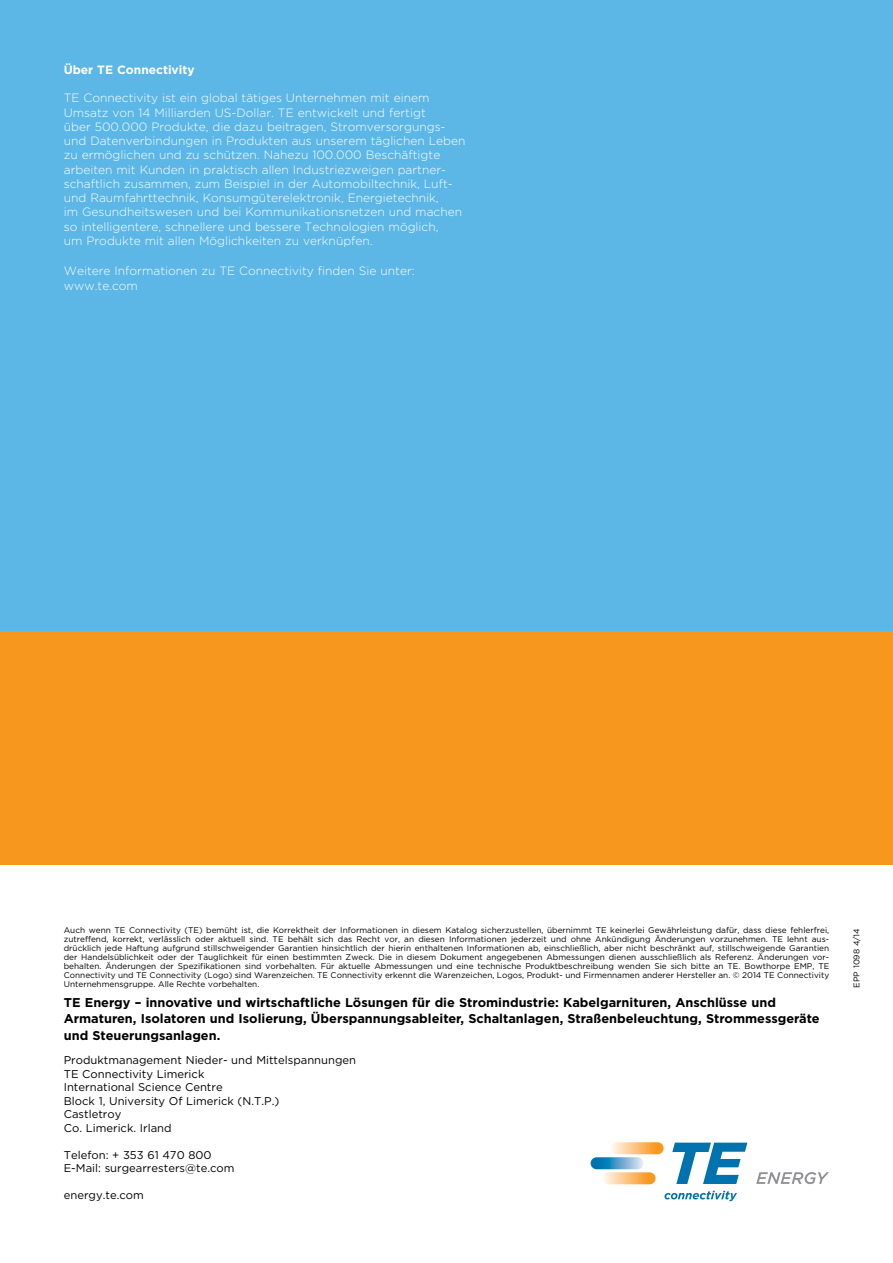
<style>
.page{position:relative;width:893px;height:1263px;background:#fff}
.page>*{position:absolute;margin:0;border:0;box-sizing:border-box;transform-origin:0 0}
.t1{font:700 12.75px/16.5px "Gotham";color:#000}
.t2{font:300 12px/14.2px "Gotham";color:#fff}
.t3{font:700 12px "Gotham";color:#fff}
.t4{font:11.25px/13.5px "Gotham";color:#000}
.t5{font:8.25px/9px "Gotham";color:#000;text-align:justify}
</style>
<div class="page">
<div style="left:0;top:0;width:893px;height:639px;background:#5cb7e7"></div>
<div style="left:0;top:631px;width:893px;height:234px;background:#f8971d"></div>
<svg style="left:756px;top:1172px;width:73px;height:12px"></svg>
<svg style="left:611px;top:1142px;width:53px;height:12px"></svg>
<svg style="left:603px;top:1172px;width:53px;height:12px"></svg>
<svg style="left:591px;top:1157px;width:52px;height:12px"></svg>
<svg style="left:672px;top:1142px;width:75px;height:42px"></svg>
<svg style="left:664px;top:1191px;width:73px;height:10px"></svg>
<h2 class="t3" style="left:64px;top:61px;width:132px">Über TE Connectivity</h2>
<p class="t2" style="left:64px;top:91px;width:403px">TE Connectivity ist ein global tätiges Unternehmen mit einem Umsatz von 14 Milliarden US-Dollar. TE entwickelt und fertigt<br>über 500.000 Produkte, die dazu beitragen, Stromversorgungs&shy;und Datenverbindungen in Produkten aus unserem täglichen Leben zu ermöglichen und zu schützen. Nahezu 100.000 Beschäftigte arbeiten mit Kunden in praktisch allen Industriezweigen partner&shy;schaftlich zusammen, zum Beispiel in der Automobiltechnik, Luft&shy;und Raumfahrttechnik, Konsumgüterelektronik, Energietechnik,<br>im Gesundheitswesen und bei Kommunikationsnetzen und machen so intelligentere, schnellere und bessere Technologien möglich,<br>um Produkte mit allen Möglichkeiten zu verknüpfen.</p>
<h2 class="t2" style="left:64px;top:264px;width:352px">Weitere Informationen zu TE Connectivity finden Sie unter: www.te.com</h2>
<p class="t5" style="left:64px;top:926px;width:767px">Auch wenn TE Connectivity (TE) bemüht ist, die Korrektheit der Informationen in diesem Katalog sicherzustellen, übernimmt TE keinerlei Gewährleistung dafür, dass diese fehlerfrei, zutreffend, korrekt, verlässlich oder aktuell sind. TE behält sich das Recht vor, an diesen Informationen jederzeit und ohne Ankündigung Änderungen vorzunehmen. TE lehnt aus&shy;drücklich jede Haftung aufgrund stillschweigender Garantien hinsichtlich der hierin enthaltenen Informationen ab, einschließlich, aber nicht beschränkt auf, stillschweigende Garantien der Handelsüblichkeit oder der Tauglichkeit für einen bestimmten Zweck. Die in diesem Dokument angegebenen Abmessungen dienen ausschließlich als Referenz. Änderungen vor&shy;behalten. Änderungen der Spezifikationen sind vorbehalten. Für aktuelle Abmessungen und eine technische Produktbeschreibung wenden Sie sich bitte an TE. Bowthorpe EMP, TE Connectivity und TE Connectivity (Logo) sind Warenzeichen. TE Connectivity erkennt die Warenzeichen, Logos, Produkt- und Firmennamen anderer Hersteller an. © 2014 TE Connectivity Unternehmensgruppe. Alle Rechte vorbehalten.</p>
<p class="t1" style="left:64px;top:994px;width:757px">TE Energy – innovative und wirtschaftliche Lösungen für die Stromindustrie: Kabelgarnituren, Anschlüsse und<br>Armaturen, Isolatoren und Isolierung, Überspannungsableiter, Schaltanlagen, Straßenbeleuchtung, Strommessgeräte und Steuerungsanlagen.</p>
<h3 class="t4" style="left:64px;top:1053px;width:294px">Produktmanagement Nieder- und Mittelspannungen<br>TE Connectivity Limerick<br>International Science Centre<br>Block 1, University Of Limerick (N.T.P.)<br>Castletroy<br>Co. Limerick. Irland</h3>
<h3 class="t4" style="left:64px;top:1148px;width:172px">Telefon: + 353 61 470 800<br>E-Mail: surgearresters@te.com</h3>
<h3 class="t4" style="left:64px;top:1188px;width:82px">energy.te.com</h3>
<p class="t5" style="left:852px;top:988px;width:61px;rotate:-90deg">EPP 1098 4/14</p>
</div>
